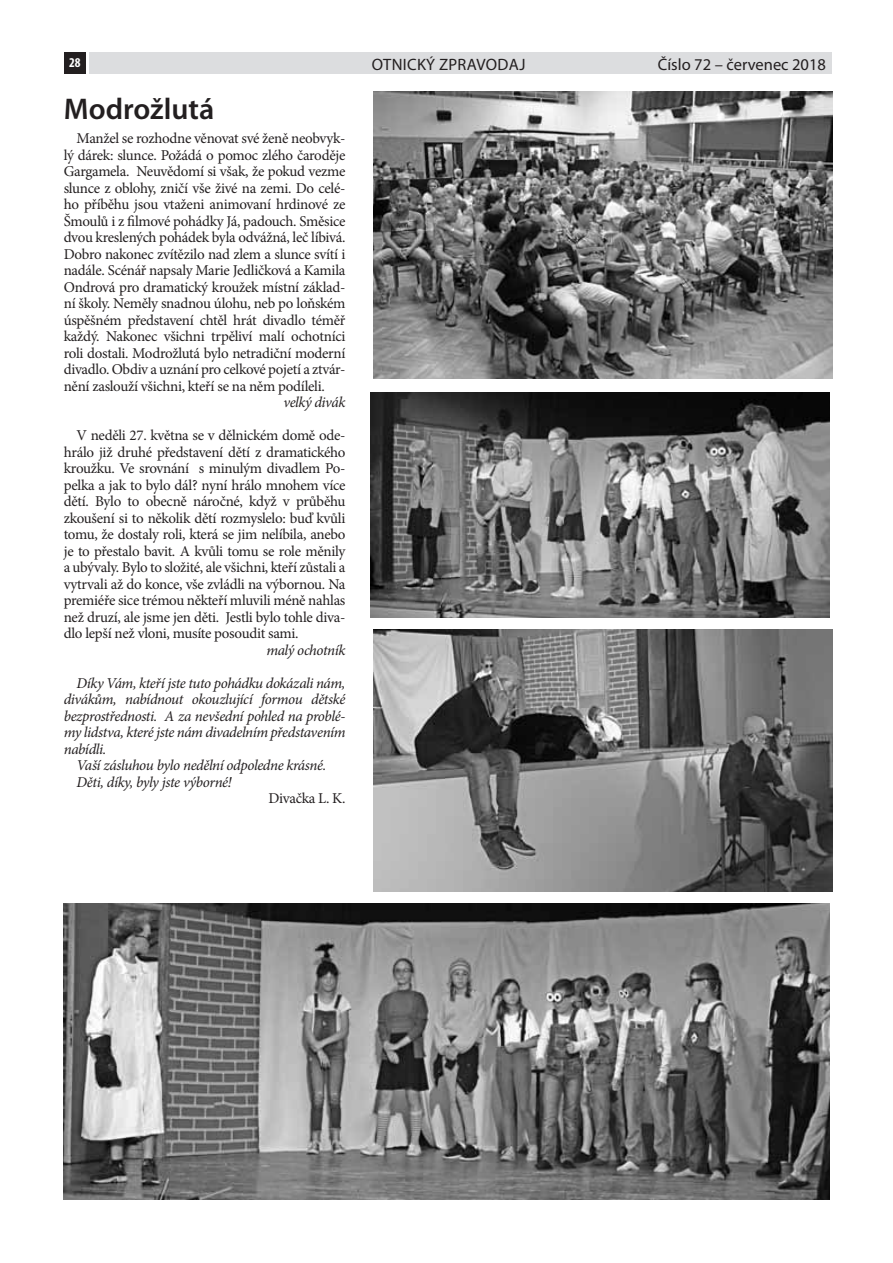
<style>
.page{position:relative;width:893px;height:1263px;background:#fff}
.page>*{position:absolute;margin:0;border:0;box-sizing:border-box;transform-origin:0 0}
.t1{font:600 30px "Myriad Pro";color:#231f20}
.t2{font:16.5px "Myriad Pro";color:#231f20}
.t3{font:16.5px "Myriad Pro";letter-spacing:.02em;color:#231f20}
.t4{font:15px/16.5px "Minion Pro";letter-spacing:-.02em;color:#231f20;text-align:justify}
.t5{font:italic 15px/16.5px "Minion Pro";letter-spacing:-.03em;color:#231f20;text-align:justify}
.t6{font:700 condensed 13.5px "Myriad Pro";color:#fff}
</style>
<div class="page">
<div style="left:89px;top:52px;width:743px;height:22px;background:#dcdddf"></div>
<div style="left:64px;top:52px;width:22px;height:22px;background:#231f20"></div>
<img style="left:374px;top:91px;width:459px;height:288px">
<img style="left:371px;top:392px;width:459px;height:226px">
<img style="left:374px;top:629px;width:459px;height:263px">
<img style="left:64px;top:904px;width:766px;height:295px">
<p class="t6" style="left:69px;top:54px;width:13px">28</p>
<p class="t3" style="left:372px;top:54px;width:155px">otnický zpravodaj</p>
<p class="t2" style="left:658px;top:54px;width:170px">Číslo 72 – červenec 2018</p>
<h1 class="t1" style="left:64px;top:90px;width:152px">Modrožlutá</h1>
<p class="t4" style="left:64px;top:130px;width:283px;text-indent:13px">Manžel se rozhodne věnovat své ženě neobvyk&shy;lý dárek: slunce. Požádá o pomoc zlého čaroděje Gargamela. Neuvědomí si však, že pokud vezme slunce z oblohy, zničí vše živé na zemi. Do celé&shy;ho příběhu jsou vtaženi animovaní hrdinové ze Šmoulů i z filmové pohádky Já, padouch. Směsice dvou kreslených pohádek byla odvážná, leč líbivá.<br>Dobro nakonec zvítězilo nad zlem a slunce svítí i nadále. Scénář napsaly Marie Jedličková a Kamila Ondrová pro dramatický kroužek místní základ&shy;ní školy. Neměly snadnou úlohu, neb po loňském úspěšném představení chtěl hrát divadlo téměř každý. Nakonec všichni trpěliví malí ochotníci roli dostali. Modrožlutá bylo netradiční moderní divadlo. Obdiv a uznání pro celkové pojetí a ztvár&shy;nění zaslouží všichni, kteří se na něm podíleli.</p>
<p class="t5" style="left:283px;top:394px;width:64px">velký divák</p>
<p class="t4" style="left:64px;top:427px;width:283px;text-indent:13px">V neděli 27. května se v dělnickém domě ode&shy;hrálo již druhé představení dětí z dramatického kroužku. Ve srovnání s minulým divadlem Po&shy;pelka a jak to bylo dál? nyní hrálo mnohem více dětí. Bylo to obecně náročné, když v průběhu zkoušení si to několik dětí rozmyslelo: buď kvůli tomu, že dostaly roli, která se jim nelíbila, anebo je to přestalo bavit. A kvůli tomu se role měnily a ubývaly. Bylo to složité, ale všichni, kteří zůstali a vytrvali až do konce, vše zvládli na výbornou. Na premiéře sice trémou někteří mluvili méně nahlas než druzí, ale jsme jen děti. Jestli bylo tohle diva&shy;dlo lepší než vloni, musíte posoudit sami.</p>
<p class="t5" style="left:266px;top:642px;width:81px">malý ochotník</p>
<p class="t5" style="left:64px;top:675px;width:283px;text-indent:13px">Díky Vám, kteří jste tuto pohádku dokázali nám, divákům, nabídnout okouzlující formou dětské bezprostřednosti. A za nevšední pohled na problé&shy;my lidstva, které jste nám divadelním představením nabídli.</p>
<p class="t5" style="left:77px;top:757px;width:251px">Vaší zásluhou bylo nedělní odpoledne krásné.<br>Děti, díky, byly jste výborné!</p>
<p class="t4" style="left:269px;top:790px;width:78px">Divačka L. K.</p>
</div>
